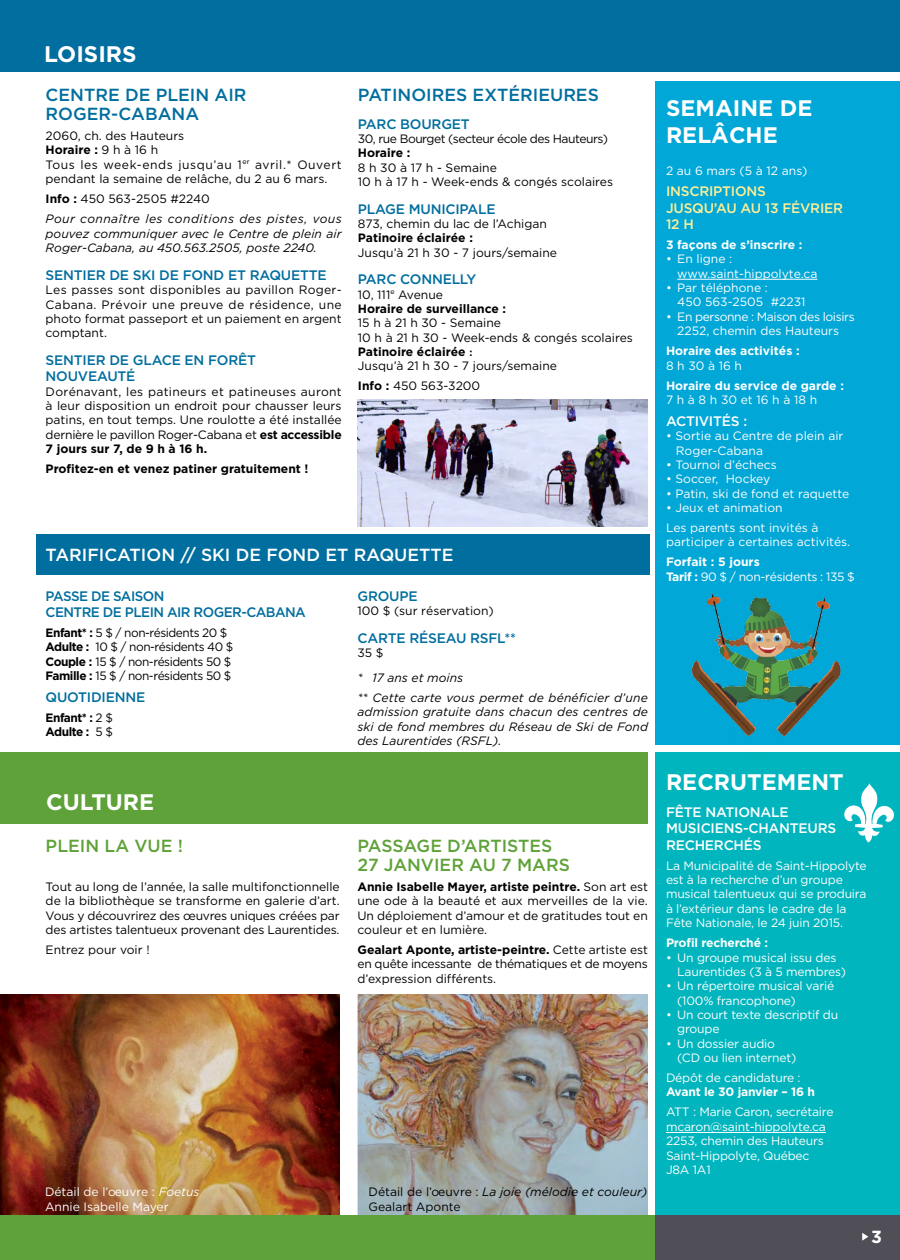
<style>
.page{position:relative;width:900px;height:1260px;background:#fff}
.page>*{position:absolute;margin:0;border:0;box-sizing:border-box;transform-origin:0 0}
.t1{font:700 22.5px/27px "Gotham";color:#fff}
.t2{font:500 17.5px/18.8px "Gotham";color:#006e9e}
.t3{font:500 17.5px/18.8px "Gotham";color:#5fa239}
.t4{font:500 17.5px "Gotham";color:#fff}
.t5{font:700 17.5px "Gotham";color:#fff}
.t6{font:500 13.75px/16.2px "Gotham";letter-spacing:-.015em;color:#006e9e}
.t7{font:500 13.75px/16.2px "Gotham";letter-spacing:-.015em;color:#fff}
.t8{font:500 13.75px/16.2px "Gotham";letter-spacing:-.04em;color:#006e9e}
.t9{font:500 13.75px/16.2px "Gotham";letter-spacing:-.015em;color:#ffef97}
.t10{font:12.12px/14.4px "Gotham";color:#000;text-align:justify}
.t11{font:12.12px/14.4px "Gotham";letter-spacing:-.015em;color:#fff}
.t12{font:italic 12.12px/14.4px "Gotham";letter-spacing:.005em;color:#000}
.t13{font:12.12px/14.4px "Gotham";letter-spacing:-.04em;color:#000}
.t14{font:700 12.12px/14.4px "Gotham";color:#000}
.t15{font:700 12.12px "Gotham";color:#fff}
.t16{font:italic 12.12px/20.1px "Gotham";letter-spacing:.035em;color:#000}
.s1{font-weight:700}
.s2{font-weight:700;font-style:normal}
.s3{font-style:normal}
.s4{font-weight:400}
.s5{font-weight:700;font-size:10px}
.s6{font-style:italic}
</style>
<div class="page">
<div style="left:656px;top:752px;width:244px;height:465px;background:#00b5bd"></div>
<img style="left:358px;top:400px;width:290px;height:126px">
<div style="left:0;top:0;width:900px;height:72px;background:#006e9e"></div>
<div style="left:0;top:1215px;width:656px;height:45px;background:#5fa239"></div>
<div style="left:655px;top:1215px;width:245px;height:45px;background:#504f58"></div>
<svg style="left:862px;top:1233px;width:6px;height:8px"></svg>
<div style="left:36px;top:534px;width:613px;height:41px;background:#006e9e"></div>
<div style="left:656px;top:82px;width:244px;height:663px;background:#00a7d7"></div>
<hr style="left:677px;top:279px;width:140px;height:1px;background:#fff">
<img style="left:691px;top:592px;width:150px;height:145px">
<div style="left:0;top:752px;width:648px;height:72px;background:#5fa239"></div>
<hr style="left:666px;top:1132px;width:160px;height:1px;background:#fff">
<svg style="left:844px;top:783px;width:50px;height:59px"></svg>
<img style="left:0;top:995px;width:340px;height:220px">
<img style="left:358px;top:995px;width:290px;height:220px">
<h1 class="t1" style="left:44px;top:40px;width:27px">LOISIRS</h1>
<h2 class="t2" style="left:46px;top:85px;width:197px">CENTRE DE PLEIN AIR<br>ROGER-CABANA</h2>
<p class="t10" style="left:46px;top:128px;width:298px;text-align:left">2060, ch. des Hauteurs<br><span class="s1">Horaire :</span> 9 h à 16 h<br>Tous les week-ends jusqu’au 1<sup>er</sup> avril.* Ouvert pendant la semaine de relâche, du 2 au 6 mars.</p>
<p class="t16" style="left:46px;top:189px;width:298px"><span class="s2">I nfo :</span> <span class="s3">450 563-2505 #2240<br></span>Pour connaître les conditions des pistes, vous</p>
<p class="t12" style="left:46px;top:226px;width:298px">pouvez communiquer avec le Centre de plein air<br>Roger-Cabana, au 450.563.2505, poste 2240.</p>
<p class="t6" style="left:46px;top:267px;width:283px">SENTIER DE SKI DE FOND ET RAQUETTE</p>
<p class="t10" style="left:46px;top:283px;width:298px">Les passes sont disponibles au pavillon Roger-Cabana. Prévoir une preuve de résidence, une photo format passeport et un paiement en argent comptant.</p>
<p class="t6" style="left:46px;top:352px;width:212px">SENTIER DE GLACE EN FORÊT<br>NOUVEAUTÉ</p>
<p class="t10" style="left:46px;top:384px;width:298px">Dorénavant, les patineurs et patineuses auront à leur disposition un endroit pour chausser leurs patins, en tout temps. U ne roulotte a été installée dernière le pavillon Roger-Cabana et <span class="s1">est accessible 7 jours sur 7, de 9 h à 16 h.</span></p>
<p class="t14" style="left:46px;top:461px;width:264px">Profitez-en et venez patiner gratuitement !</p>
<h2 class="t2" style="left:358px;top:85px;width:12px">PATINOI</h2>
<h2 class="t2" style="left:432px;top:85px;width:54px">RES EXTÉ</h2>
<h2 class="t2" style="left:520px;top:85px;width:68px">RIEU RES</h2>
<p class="t6" style="left:358px;top:115px;width:113px">PARC BOURGET</p>
<p class="t13" style="left:358px;top:131px;width:252px">30, rue Bourget (secteur école des H auteurs)</p>
<p class="t14" style="left:358px;top:145px;width:54px">Horaire :</p>
<p class="t10" style="left:358px;top:160px;width:257px">8 h 30 à 17 h - Semaine<br>10 h à 17 h - Week-ends &amp; congés scolaires</p>
<p class="t6" style="left:358px;top:200px;width:139px">PLAGE MUNICIPALE</p>
<p class="t10" style="left:358px;top:216px;width:191px">873, chemin du lac de l’Achigan</p>
<p class="t14" style="left:358px;top:230px;width:117px">Patinoire éclairée :</p>
<p class="t10" style="left:358px;top:245px;width:201px">Jusqu’à 21 h 30 - 7 jours/semaine</p>
<p class="t6" style="left:358px;top:271px;width:120px">PARC CONNELLY</p>
<p class="t14" style="left:358px;top:287px;width:150px"><span class="s4">10, 111</span><sup>e</sup> <span class="s4">Avenue<br></span>Horaire de surveillance :</p>
<p class="t10" style="left:358px;top:316px;width:276px;text-align:left">15 h à 21 h 30 - Semaine<br>10 h à 21 h 30 - Week-ends &amp; congés scolaires<br><span class="s1">Patinoire éclairée</span> <span class="s5">:<br></span>Jusqu’à 21 h 30 - 7 jours/semaine</p>
<p class="t10" style="left:358px;top:379px;width:124px"><span class="s1">I nfo :</span> 450 563-3200</p>
<h2 class="t4" style="left:46px;top:545px;width:410px">TARIFICATION // SKI DE FOND ET RAQUETTE</h2>
<p class="t6" style="left:357px;top:588px;width:31px">GROUPE</p>
<p class="t10" style="left:357px;top:604px;width:138px">100 $ (sur réservation)</p>
<p class="t6" style="left:357px;top:629px;width:160px">CARTE R ÉSEAU RSFL**</p>
<p class="t10" style="left:357px;top:645px;width:28px">35 $</p>
<p class="t8" style="left:46px;top:588px;width:262px;text-indent:46px">DE SAISON<br>CENTRE DE PLEIN AIR ROGER-CABANA</p>
<p class="t13" style="left:46px;top:625px;width:189px"><span class="s1">Enfant* :</span> 5 $ / non-résidents 20 $<br><span class="s1">Adulte :</span> 10 $ / non-résidents 40 $<br><span class="s1">Couple :</span> 15 $ / non-résidents 50 $<br><span class="s1">Famille :</span> 15 $ / non-résidents 50 $</p>
<p class="t6" style="left:46px;top:689px;width:101px">QUOTIDIENNE</p>
<p class="t14" style="left:46px;top:710px;width:69px">Enfant* : <span class="s4">2 $<br></span>Adulte : <span class="s4">5 $</span></p>
<p class="t6" style="left:46px;top:588px;width:10px">PASSE</p>
<p class="t12" style="left:357px;top:668px;width:292px;line-height:20px">* 17 ans et moins<br>** Cette carte vous permet de bénéficier d’une</p>
<p class="t12" style="left:357px;top:705px;width:292px;text-align:justify">admission gratuite dans chacun des centres de ski de fond membres du Réseau de Ski de Fond des Laurentides (RSFL).</p>
<h1 class="t1" style="left:46px;top:788px;width:110px">culture</h1>
<h2 class="t3" style="left:46px;top:836px;width:139px">PLEIN LA VUE !</h2>
<p class="t10" style="left:46px;top:879px;width:296px">Tout au long de l’année, la salle multifonctionnelle de la bibliothèque se transforme en galerie d’art.<br>Vous y découvrirez des œuvres uniques créées par des artistes talentueux provenant des Laurentides.</p>
<p class="t10" style="left:46px;top:942px;width:106px">Entrez pour voir !</p>
<h2 class="t3" style="left:358px;top:836px;width:214px">PASSAGE D’ARTISTES<br>27 JANVIER AU 7 MARS</h2>
<p class="t10" style="left:358px;top:879px;width:292px"><span class="s1">Annie Isabelle Mayer, artiste peintre.</span> Son art est une ode à la beauté et aux merveilles de la vie.<br>U n déploiement d’amour et de gratitudes tout en couleur et en lumière.</p>
<p class="t10" style="left:358px;top:942px;width:292px"><span class="s1">Gealart Aponte, artiste-peintre.</span> Cette artiste est en quête incessante de thématiques et de moyens d’expression différents.</p>
<p class="t11" style="left:45px;top:1185px;width:156px">Détail de l’oeuvre : <span class="s6">Foetus<br></span>Annie Isabelle Mayer</p>
<p class="t10" style="left:369px;top:1185px;width:280px">Détail de l’oeuvre : <span class="s6">La joie (mélodie et couleur)<br></span>Gealart Aponte</p>
<h1 class="t1" style="left:666px;top:94px;width:148px">Semaine de relâche</h1>
<p class="t11" style="left:666px;top:163px;width:143px">2 au 6 mars (5 à 12 ans)</p>
<p class="t9" style="left:666px;top:183px;width:174px">I NSCRIPTIONS<br>JUSQU’AU AU 13 FÉVRIER<br>12 H</p>
<p class="t15" style="left:666px;top:238px;width:138px">3 façons de s’inscrire :</p>
<p class="t11" style="left:677px;top:252px;width:142px;text-indent:-11px">• En ligne : www.saint-hippolyte.ca</p>
<p class="t11" style="left:677px;top:280px;width:130px;text-indent:-11px">• Par téléphone :<br>450 563-2505 #2231</p>
<p class="t11" style="left:666px;top:309px;width:190px;text-align:center">• En personne : Maison des loisirs<br>2252, chemin des Hauteurs</p>
<p class="t15" style="left:666px;top:344px;width:135px">H oraire des activités :</p>
<p class="t11" style="left:666px;top:358px;width:78px">8 h 30 à 16 h</p>
<p class="t15" style="left:666px;top:378px;width:179px">Horaire du service de garde :</p>
<p class="t11" style="left:666px;top:392px;width:153px">7 h à 8 h 30 et 16 h à 18 h</p>
<p class="t7" style="left:666px;top:412px;width:83px">ACTIVITÉS :</p>
<p class="t11" style="left:666px;top:428px;width:179px">• Sortie au Centre de plein air<br>Roger-Cabana</p>
<p class="t11" style="left:666px;top:457px;width:112px">• Tournoi d’échecs</p>
<p class="t11" style="left:666px;top:472px;width:106px">• Soccer, H ockey</p>
<p class="t11" style="left:666px;top:486px;width:185px">• Patin, ski de fond et raquette</p>
<p class="t11" style="left:666px;top:498px;width:154px;line-height:20px">• Jeux et animation<br>Les parents sont invités à</p>
<p class="t11" style="left:666px;top:535px;width:186px">participer à certaines activités.</p>
<p class="t11" style="left:666px;top:555px;width:190px"><span class="s1">Forfait : 5 jours<br>Tarif :</span> 90 $ / non-résidents : 135 $</p>
<h1 class="t1" style="left:666px;top:768px;width:17px">RECRUTEMENT</h1>
<p class="t7" style="left:666px;top:804px;width:172px">FÊTE NATIONALE<br>MUSICIENS-CHANTEURS<br>RECHERCHÉS</p>
<p class="t11" style="left:666px;top:858px;width:202px">La Municipalité de Saint-H ippolyte est à la recherche d’un groupe musical talentueux qui se produira à l’extérieur dans le cadre de la Fête Nationale, le 24 juin 2015.</p>
<p class="t15" style="left:666px;top:936px;width:103px">Profil recherché :</p>
<p class="t11" style="left:677px;top:950px;width:170px;text-indent:-11px">• U n groupe musical issu des<br>Laurentides (3 à 5 membres)</p>
<p class="t11" style="left:677px;top:979px;width:159px;text-indent:-11px">• U n répertoire musical varié (100% francophone)</p>
<p class="t11" style="left:677px;top:1007px;width:162px;text-indent:-11px">• U n court texte descriptif du groupe</p>
<p class="t11" style="left:677px;top:1036px;width:121px;text-indent:-11px">• U n dossier audio (CD ou lien internet)</p>
<p class="t11" style="left:666px;top:1070px;width:136px">Dépôt de candidature :</p>
<p class="t15" style="left:666px;top:1085px;width:150px">Avant le 30 janvier – 16 h</p>
<p class="t11" style="left:666px;top:1105px;width:169px">ATT : Marie Caron, secrétaire mcaron@saint-hippolyte.ca<br>2253, chemin des Hauteurs<br>Saint-H ippolyte, Québec<br>J8A 1A1</p>
<h2 class="t5" style="left:871px;top:1227px;width:12px">3</h2>
</div>
